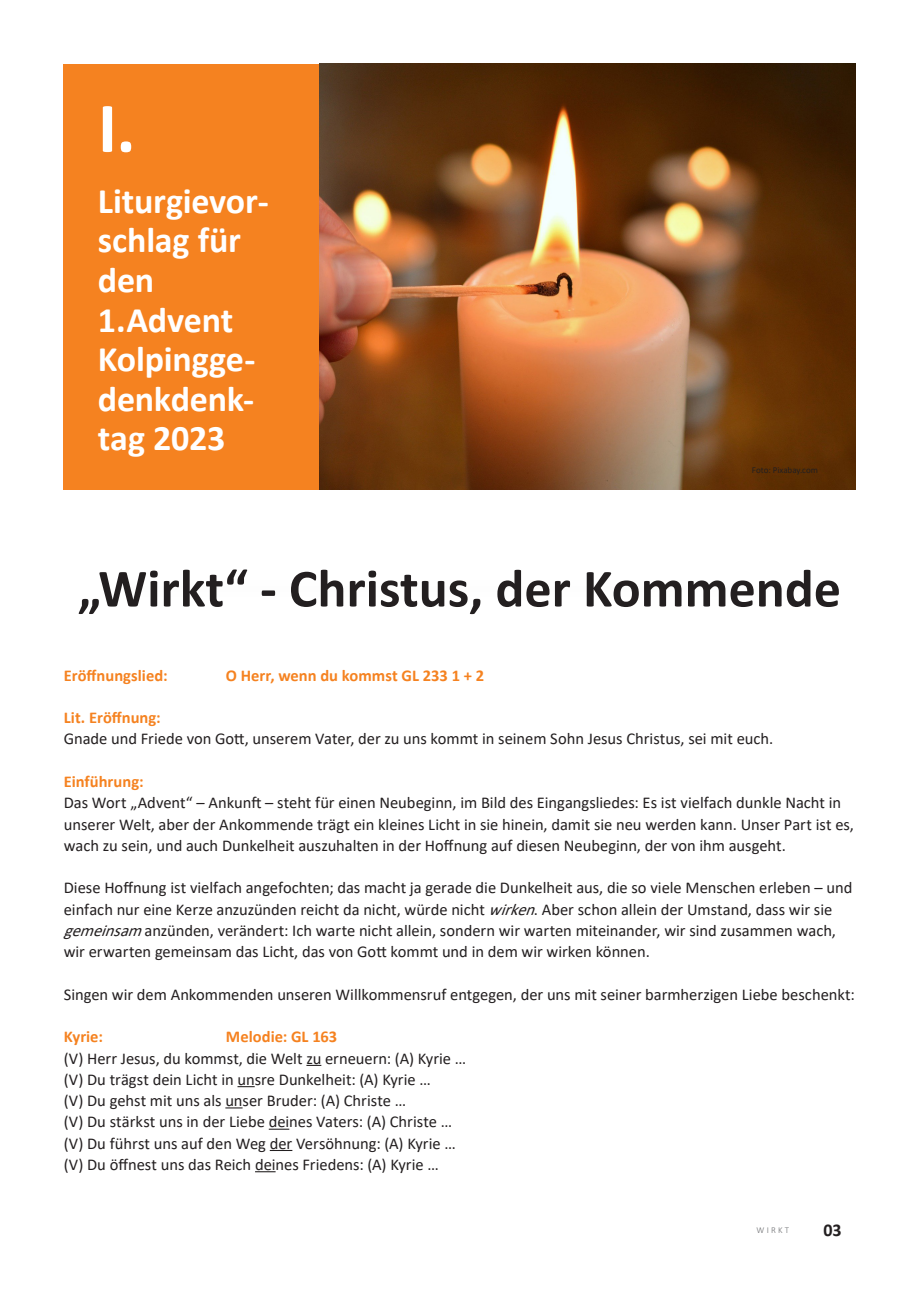
<style>
.page{position:relative;width:919px;height:1289px;background:#fff}
.page>*{position:absolute;margin:0;border:0;box-sizing:border-box;transform-origin:0 0}
.CD_Broschüre_A4_Headline{font:700 72px "Calibri";color:#fff}
.t1{font:700 54px "Calibri";color:#231f20}
.CD_Broschüre_A4_Headline-2{font:700 36px/39.6px "Calibri";letter-spacing:-.005em;color:#fff}
.CD_Broschüre_A4_Pagina_links{font:700 18px "Calibri";color:#231f20}
.CD_Broschüre_A4_Fließ{font:16.5px/21.3px "Calibri";letter-spacing:-.005em;color:#231f20}
.CD_Broschüre_A4_Fließ-2{font:700 16.5px "Calibri";color:#f58220}
.t2{font:9px "Calibri";color:#231f20}
.CD_Broschüre_Rubrik_unten_links{font:300 9px "Calibri";letter-spacing:.24em;color:#6c6d70}
.s1{font-style:italic}
</style>
<div class="page">
<svg style="left:306px;top:1064px;width:15px;height:1px"></svg>
<svg style="left:237px;top:1086px;width:18px;height:1px"></svg>
<svg style="left:225px;top:1107px;width:17px;height:1px"></svg>
<svg style="left:269px;top:1128px;width:20px;height:1px"></svg>
<svg style="left:270px;top:1149px;width:22px;height:1px"></svg>
<svg style="left:255px;top:1171px;width:20px;height:1px"></svg>
<img style="left:319px;top:64px;width:536px;height:425px">
<div style="left:64px;top:64px;width:255px;height:425px;background:#f58220"></div>
<p class="CD_Broschüre_A4_Headline" style="left:98px;top:77px;width:39px">I.</p>
<p class="CD_Broschüre_A4_Headline-2" style="left:98px;top:180px;width:172px">Liturgievor&shy;schlag für den<br>1.Advent<br>Kolpingge&shy;denkdenk&shy;tag 2023</p>
<p class="t2" style="left:752px;top:464px;width:67px">Foto: Pixabay.com</p>
<p class="t1" style="left:78px;top:550px;width:764px">„Wirkt“ - Christus, der Kommende</p>
<p class="CD_Broschüre_A4_Fließ-2" style="left:64px;top:663px;width:105px">Eröffnungslied:</p>
<p class="CD_Broschüre_A4_Fließ-2" style="left:226px;top:663px;width:260px">O Herr, wenn du kommst GL 233 1 + 2</p>
<p class="CD_Broschüre_A4_Fließ-2" style="left:64px;top:706px;width:98px">Lit. Eröffnung:</p>
<p class="CD_Broschüre_A4_Fließ" style="left:64px;top:728px;width:711px">Gnade und Friede von Gott, unserem Vater, der zu uns kommt in seinem Sohn Jesus Christus, sei mit euch.</p>
<p class="CD_Broschüre_A4_Fließ-2" style="left:64px;top:769px;width:81px">Einführung:</p>
<p class="CD_Broschüre_A4_Fließ" style="left:64px;top:791px;width:791px">Das Wort „Advent“ – Ankunft – steht für einen Neubeginn, im Bild des Eingangsliedes: Es ist vielfach dunkle Nacht in unserer Welt, aber der Ankommende trägt ein kleines Licht in sie hinein, damit sie neu werden kann. Unser Part ist es, wach zu sein, und auch Dunkelheit auszuhalten in der Hoffnung auf diesen Neubeginn, der von ihm ausgeht.</p>
<p class="CD_Broschüre_A4_Fließ" style="left:64px;top:876px;width:790px">Diese Hoffnung ist vielfach angefochten; das macht ja gerade die Dunkelheit aus, die so viele Menschen erleben – und einfach nur eine Kerze anzuzünden reicht da nicht, würde nicht <span class="s1">wirken</span>. Aber schon allein der Umstand, dass wir sie <span class="s1">gemeinsam</span>anzünden, verändert: Ich warte nicht allein, sondern wir warten miteinander, wir sind zusammen wach, wir erwarten gemeinsam das Licht, das von Gott kommt und in dem wir wirken können.</p>
<p class="CD_Broschüre_A4_Fließ" style="left:64px;top:983px;width:792px">Singen wir dem Ankommenden unseren Willkommensruf entgegen, der uns mit seiner barmherzigen Liebe beschenkt:</p>
<p class="CD_Broschüre_A4_Fließ-2" style="left:64px;top:1025px;width:41px">Kyrie:</p>
<p class="CD_Broschüre_A4_Fließ-2" style="left:226px;top:1025px;width:113px">Melodie: GL 163</p>
<p class="CD_Broschüre_A4_Fließ" style="left:64px;top:1046px;width:404px">(V) Herr Jesus, du kommst, die Welt zu erneuern: (A) Kyrie …</p>
<p class="CD_Broschüre_A4_Fließ" style="left:64px;top:1068px;width:368px">(V) Du trägst dein Licht in unsre Dunkelheit: (A) Kyrie …</p>
<p class="CD_Broschüre_A4_Fließ" style="left:64px;top:1089px;width:344px">(V) Du gehst mit uns als unser Bruder: (A) Christe …</p>
<p class="CD_Broschüre_A4_Fließ" style="left:64px;top:1110px;width:390px">(V) Du stärkst uns in der Liebe deines Vaters: (A) Christe …</p>
<p class="CD_Broschüre_A4_Fließ" style="left:64px;top:1131px;width:393px">(V) Du führst uns auf den Weg der Versöhnung: (A) Kyrie …</p>
<p class="CD_Broschüre_A4_Fließ" style="left:64px;top:1153px;width:376px">(V) Du öffnest uns das Reich deines Friedens: (A) Kyrie …</p>
<p class="CD_Broschüre_Rubrik_unten_links" style="left:756px;top:1224px;width:34px">WIRKT</p>
<p class="CD_Broschüre_A4_Pagina_links" style="left:823px;top:1217px;width:20px">03</p>
</div>
